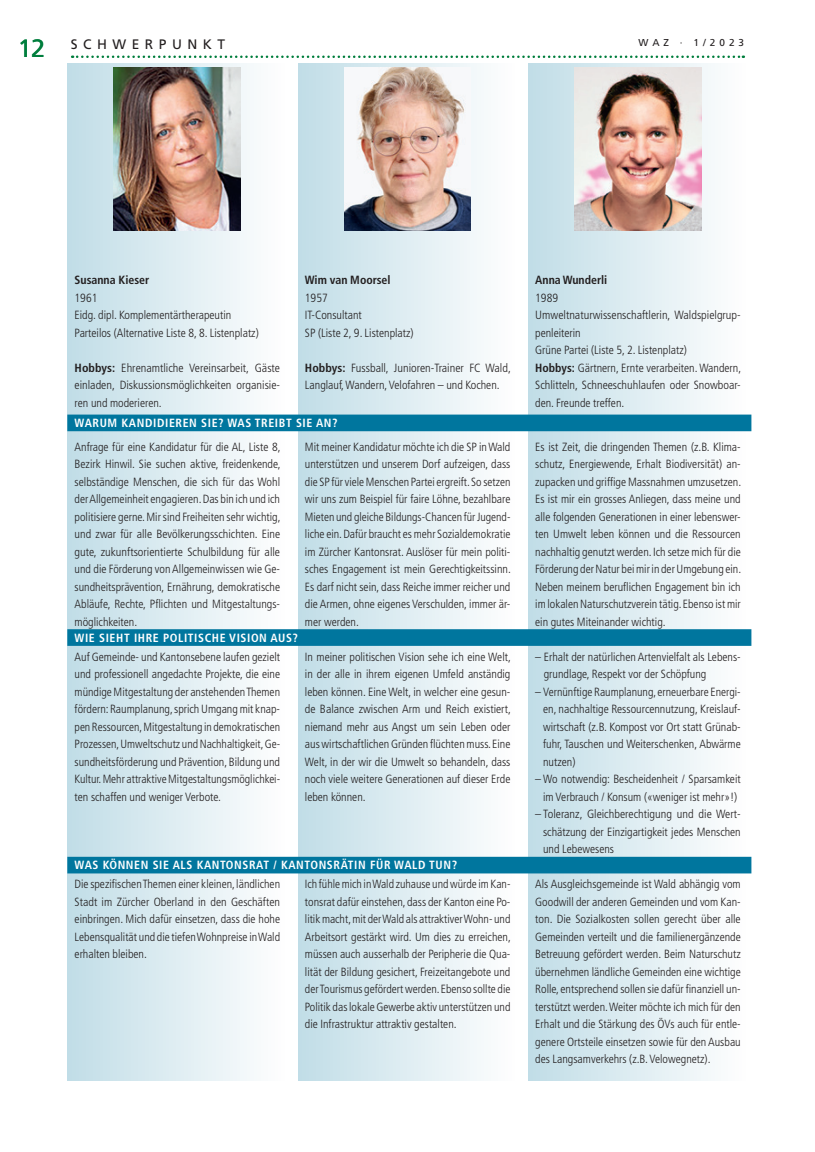
<style>
.page{position:relative;width:815px;height:1152px;background:#fff}
.page>*{position:absolute;margin:0;border:0;box-sizing:border-box;transform-origin:0 0}
.t1{font:13.75px "Frutiger LT Std";letter-spacing:.4em;color:#231f20}
.t2{font:300 condensed 11.88px/17.5px "Frutiger LT Std";color:#231f20;text-align:justify}
.t3{font:700 condensed 11.88px "Frutiger LT Std";letter-spacing:.05em;color:#fff}
.t4{font:700 condensed 11.88px "Frutiger LT Std";color:#231f20}
.t5{font:10px "Frutiger LT Std";letter-spacing:.4em;color:#231f20}
.s1{font-size:25px;color:#007e3d}
.s2{font-weight:700}
</style>
<div class="page">
<svg style="left:72px;top:56px;width:672px;height:2px"></svg>
<hr style="left:814px;top:0;width:1px;height:1152px;background:#ddebe1">
<div style="left:67px;top:64px;width:220px;height:1017px;background:linear-gradient(to right,#bfdce5,#fffefe)"></div>
<div style="left:298px;top:64px;width:219px;height:1017px;background:linear-gradient(to right,#c0dce6,#fefefe)"></div>
<div style="left:528px;top:64px;width:220px;height:1017px;background:linear-gradient(to right,#c0dde6,#fffefe)"></div>
<svg style="left:67px;top:414px;width:684px;height:459px"></svg>
<img style="left:574px;top:67px;width:127px;height:163px">
<img style="left:344px;top:67px;width:127px;height:163px">
<img style="left:114px;top:67px;width:127px;height:163px">
<p class="t1" style="left:18px;top:36px;width:209px"><span class="s1">12</span> SCHWERPUNKT</p>
<p class="t4" style="left:75px;top:273px;width:76px">Susanna Kieser</p>
<p class="t2" style="left:75px;top:289px;width:186px;text-align:left">1961<br>Eidg. dipl. Komplementärtherapeutin<br>Parteilos (Alternative Liste 8, 8. Listenplatz)</p>
<p class="t4" style="left:305px;top:273px;width:87px">Wim van Moorsel</p>
<p class="t2" style="left:305px;top:289px;width:110px;text-align:left">1957<br>IT-Consultant<br>SP (Liste 2, 9. Listenplatz)</p>
<p class="t5" style="left:639px;top:37px;width:107px">WAZ · 1/2023</p>
<p class="t4" style="left:535px;top:273px;width:74px">Anna Wunderli</p>
<p class="t2" style="left:535px;top:289px;width:207px;text-align:left">1989<br>Umweltnaturwissenschaftlerin, Waldspielgrup&shy;penleiterin<br>Grüne Partei (Liste 5, 2. Listenplatz)</p>
<p class="t2" style="left:75px;top:359px;width:207px"><span class="s2">Hobbys:</span> Ehrenamtliche Vereinsarbeit, Gäste einladen, Diskussionsmöglichkeiten organisie&shy;ren und moderieren.</p>
<p class="t2" style="left:305px;top:359px;width:207px"><span class="s2">Hobbys:</span> Fussball, Junioren-Trainer FC Wald,<br>Langlauf, Wandern, Velofahren – und Kochen.</p>
<p class="t2" style="left:535px;top:359px;width:207px"><span class="s2">Hobbys:</span> Gärtnern, Ernte verarbeiten. Wandern, Schlitteln, Schneeschuhlaufen oder Snowboar&shy;den. Freunde treffen.</p>
<p class="t3" style="left:75px;top:416px;width:265px">WARUM KANDIDIEREN SIE? WAS TREIBT SIE AN?</p>
<p class="t2" style="left:75px;top:438px;width:207px">Anfrage für eine Kandidatur für die AL, Liste 8, Bezirk Hinwil. Sie suchen aktive, freidenkende, selbständige Menschen, die sich für das Wohl der Allgemeinheit engagieren. Das bin ich und ich politisiere gerne. Mir sind Freiheiten sehr wichtig, und zwar für alle Bevölkerungsschichten. Eine gute, zukunftsorientierte Schulbildung für alle und die Förderung von Allgemeinwissen wie Ge&shy;sundheitsprävention, Ernährung, demokratische Abläufe, Rechte, Pflichten und Mitgestaltungs&shy;möglichkeiten.</p>
<p class="t2" style="left:305px;top:438px;width:207px">Mit meiner Kandidatur möchte ich die SP in Wald unterstützen und unserem Dorf aufzeigen, dass die SP für viele Menschen Partei ergreift. So setzen wir uns zum Beispiel für faire Löhne, bezahlbare Mieten und gleiche Bildungs-Chancen für Jugend&shy;liche ein. Dafür braucht es mehr Sozialdemokratie im Zürcher Kantonsrat. Auslöser für mein politi&shy;sches Engagement ist mein Gerechtigkeitssinn.<br>Es darf nicht sein, dass Reiche immer reicher und die Armen, ohne eigenes Verschulden, immer är&shy;mer werden.</p>
<p class="t2" style="left:535px;top:438px;width:207px">Es ist Zeit, die dringenden Themen (z.B. Klima&shy;schutz, Energiewende, Erhalt Biodiversität) an&shy;zupacken und griffige Massnahmen umzusetzen.<br>Es ist mir ein grosses Anliegen, dass meine und alle folgenden Generationen in einer lebenswer&shy;ten Umwelt leben können und die Ressourcen nachhaltig genutzt werden. Ich setze mich für die Förderung der Natur bei mir in der Umgebung ein.<br>Neben meinem beruflichen Engagement bin ich im lokalen Naturschutzverein tätig. Ebenso ist mir ein gutes Miteinander wichtig.</p>
<p class="t3" style="left:75px;top:630px;width:225px">WIE SIEHT IHRE POLITISCHE VISION AUS?</p>
<p class="t2" style="left:75px;top:648px;width:207px">Auf Gemeinde- und Kantonsebene laufen gezielt und professionell angedachte Projekte, die eine mündige Mitgestaltung der anstehenden Themen fördern: Raumplanung, sprich Umgang mit knap&shy;pen Ressourcen, Mitgestaltung in demokratischen Prozessen, Umweltschutz und Nachhaltigkeit, Ge&shy;sundheitsförderung und Prävention, Bildung und Kultur. Mehr attraktive Mitgestaltungsmöglichkei&shy;ten schaffen und weniger Verbote.</p>
<p class="t2" style="left:305px;top:648px;width:207px">In meiner politischen Vision sehe ich eine Welt, in der alle in ihrem eigenen Umfeld anständig leben können. Eine Welt, in welcher eine gesun&shy;de Balance zwischen Arm und Reich existiert, niemand mehr aus Angst um sein Leben oder aus wirtschaftlichen Gründen flüchten muss. Eine Welt, in der wir die Umwelt so behandeln, dass noch viele weitere Generationen auf dieser Erde leben können.</p>
<p class="t2" style="left:544px;top:648px;width:198px;text-indent:-9px">– Erhalt der natürlichen Artenvielfalt als Lebens&shy;grundlage, Respekt vor der Schöpfung</p>
<p class="t2" style="left:543px;top:683px;width:199px;text-indent:-8px">– Vernünftige Raumplanung, erneuerbare Energi&shy;en, nachhaltige Ressourcennutzung, Kreislauf&shy;wirtschaft (z.B. Kompost vor Ort statt Grünab&shy;fuhr, Tauschen und Weiterschenken, Abwärme nutzen)</p>
<p class="t2" style="left:535px;top:770px;width:207px;text-align:center">– Wo notwendig: Bescheidenheit / Sparsamkeit im Verbrauch / Konsum («weniger ist mehr»!)</p>
<p class="t2" style="left:543px;top:805px;width:199px;text-indent:-8px">– Toleranz, Gleichberechtigung und die Wert&shy;schätzung der Einzigartigkeit jedes Menschen und Lebewesens</p>
<p class="t3" style="left:75px;top:858px;width:384px">WAS KÖNNEN SIE ALS KANTONSRAT / KANTONSRÄTIN FÜR WALD TUN?</p>
<p class="t2" style="left:75px;top:875px;width:207px">Die spezifischen Themen einer kleinen, ländlichen Stadt im Zürcher Oberland in den Geschäften einbringen. Mich dafür einsetzen, dass die hohe Lebensqualität und die tiefen Wohnpreise in Wald erhalten bleiben.</p>
<p class="t2" style="left:305px;top:875px;width:207px">Ich fühle mich in Wald zuhause und würde im Kan&shy;tonsrat dafür einstehen, dass der Kanton eine Po&shy;litik macht, mit der Wald als attraktiver Wohn- und Arbeitsort gestärkt wird. Um dies zu erreichen, müssen auch ausserhalb der Peripherie die Qua&shy;lität der Bildung gesichert, Freizeitangebote und der Tourismus gefördert werden. Ebenso sollte die Politik das lokale Gewerbe aktiv unterstützen und die Infrastruktur attraktiv gestalten.</p>
<p class="t2" style="left:535px;top:875px;width:207px">Als Ausgleichsgemeinde ist Wald abhängig vom Goodwill der anderen Gemeinden und vom Kan&shy;ton. Die Sozialkosten sollen gerecht über alle Gemeinden verteilt und die familienergänzende Betreuung gefördert werden. Beim Naturschutz übernehmen ländliche Gemeinden eine wichtige Rolle, entsprechend sollen sie dafür finanziell un&shy;terstützt werden. Weiter möchte ich mich für den Erhalt und die Stärkung des ÖVs auch für entle&shy;genere Ortsteile einsetzen sowie für den Ausbau des Langsamverkehrs (z.B. Velowegnetz).</p>
</div>
